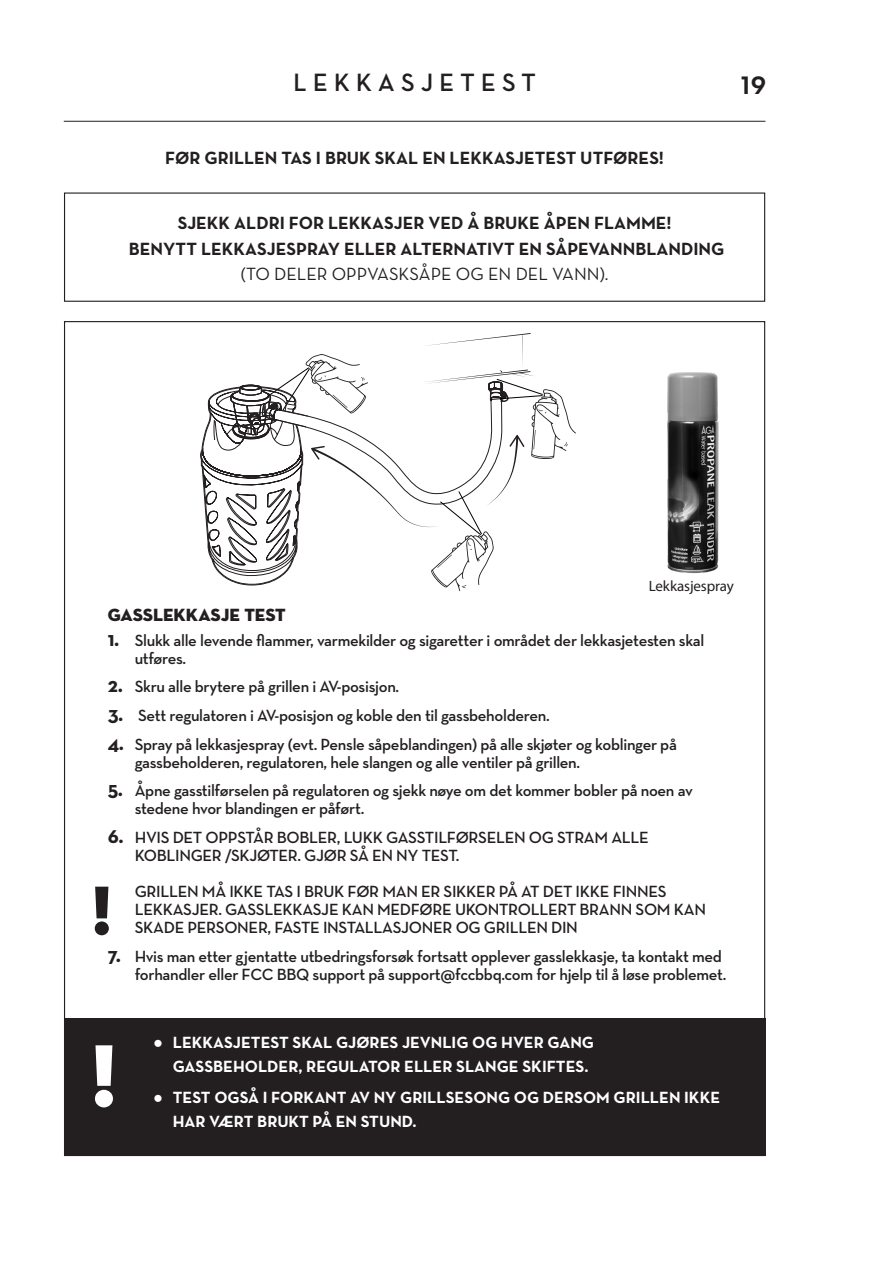
<style>
.page{position:relative;width:893px;height:1263px;background:#fff}
.page>*{position:absolute;margin:0;border:0;box-sizing:border-box;transform-origin:0 0}
.MT_NEGATIC{font:90px "Neutra Disp Titling";color:#fff}
.MT_NEGATIC-2{font:70.5px "Neutra Disp Titling";color:#231f20}
.t1{font:700 33px "Neutra Disp";color:#231f20}
.topptekst_sider{font:700 25.5px "Neutra Disp";letter-spacing:.25em;color:#231f20}
.advarsel_STOR{font:700 18px/25.5px "Neutra Text";color:#231f20;text-align:center}
.MT{font:18px "Neutra Disp Titling";color:#231f20}
.t2{font:600 16.5px/18px "Neutra Text";letter-spacing:-.02em;color:#231f20}
.t3{font:700 16.5px/24px "Neutra Text";color:#fff}
.Brødtekst_read_carefully{font:15px "Myriad Pro";letter-spacing:-.01em;color:#231f20}
.s1{font-weight:400}
.s2{font-weight:700;font-size:21px}
.s3{font-family:"Arial Narrow";font-weight:400}
</style>
<div class="page">
<hr style="left:64px;top:121px;width:701px;height:1px;background:#231f20">
<div style="left:64px;top:192px;width:701px;height:110px;border:1px solid #231f20"></div>
<div style="left:64px;top:1018px;width:701px;height:138px;background:#231f20"></div>
<img style="left:667px;top:372px;width:52px;height:202px">
<svg style="left:200px;top:333px;width:376px;height:258px"></svg>
<p class="topptekst_sider" style="left:294px;top:68px;width:243px">LEKKASJETEST</p>
<h3 class="t1" style="left:741px;top:64px;width:27px">19</h3>
<p class="advarsel_STOR" style="left:165px;top:145px;width:500px">FØR GRILLEN TAS I BRUK SKAL EN LEKKASJETEST UTFØRES!</p>
<p class="advarsel_STOR" style="left:129px;top:210px;width:597px">SJEKK ALDRI FOR LEKKASJER VED Å BRUKE ÅPEN FLAMME!<br>BENYTT LEKKASJESPRAY ELLER ALTERNATIVT EN SÅPEVANNBLANDING <span class="s1">(TO DELER OPPVASKSÅPE OG EN DEL VANN).</span></p>
<p class="Brødtekst_read_carefully" style="left:649px;top:577px;width:86px">Lekkasjespray</p>
<p class="MT" style="left:108px;top:604px;width:180px">GASSLEKKASJE TEST</p>
<p class="t2" style="left:135px;top:631px;width:571px;text-indent:-27px"><span class="s2">1.</span> Slukk alle levende flammer, varmekilder og sigaretter i området der lekkasjetesten skal utføres.</p>
<p class="t2" style="left:108px;top:677px;width:293px"><span class="s2">2.</span> Skru alle brytere på grillen i AV-posisjon.</p>
<p class="t2" style="left:108px;top:706px;width:444px"><span class="s2">3.</span> Sett regulatoren i AV-posisjon og koble den til gassbeholderen.</p>
<p class="t2" style="left:135px;top:735px;width:544px;text-indent:-27px"><span class="s2">4.</span> Spray på lekkasjespray (evt. Pensle såpeblandingen) på alle skjøter og koblinger på gassbeholderen, regulatoren, hele slangen og alle ventiler på grillen.</p>
<p class="t2" style="left:135px;top:781px;width:560px;text-indent:-27px"><span class="s2">5.</span> Åpne gasstilførselen på regulatoren og sjekk nøye om det kommer bobler på noen av stedene hvor blandingen er påført.</p>
<p class="t2" style="left:135px;top:828px;width:516px;text-indent:-27px"><span class="s2">6.</span> HVIS DET OPPSTÅR BOBLER, LUKK GASSTILFØRSELEN OG STRAM ALLE<br>KOBLINGER /SKJØTER. GJØR SÅ EN NY TEST.</p>
<p class="t2" style="left:135px;top:882px;width:573px">GRILLEN MÅ IKKE TAS I BRUK FØR MAN ER SIKKER PÅ AT DET IKKE FINNES<br>LEKKASJER. GASSLEKKASJE KAN MEDFØRE UKONTROLLERT BRANN SOM KAN<br>SKADE PERSONER, FASTE INSTALLASJONER OG GRILLEN DIN</p>
<p class="t2" style="left:108px;top:946px;width:620px;text-align:right"><span class="s2">7.</span> Hvis man etter gjentatte utbedringsforsøk fortsatt opplever gasslekkasje, ta kontakt med forhandler eller FCC BBQ support på support@fccbbq.com for hjelp til å løse problemet.</p>
<p class="MT_NEGATIC-2" style="left:91px;top:866px;width:23px">!</p>
<p class="MT_NEGATIC" style="left:103px;top:920px;width:29px">!</p>
<p class="MT_NEGATIC" style="left:90px;top:1019px;width:29px">!</p>
<p class="t3" style="left:173px;top:1030px;width:423px;text-indent:-20px"><span class="s3">●</span> LEKKASJETEST SKAL GJØRES JEVNLIG OG HVER GANG<br>GASSBEHOLDER, REGULATOR ELLER SLANGE SKIFTES.</p>
<p class="t3" style="left:173px;top:1085px;width:549px;text-indent:-20px"><span class="s3">●</span> TEST OGSÅ I FORKANT AV NY GRILLSESONG OG DERSOM GRILLEN IKKE<br>HAR VÆRT BRUKT PÅ EN STUND.</p>
</div>
